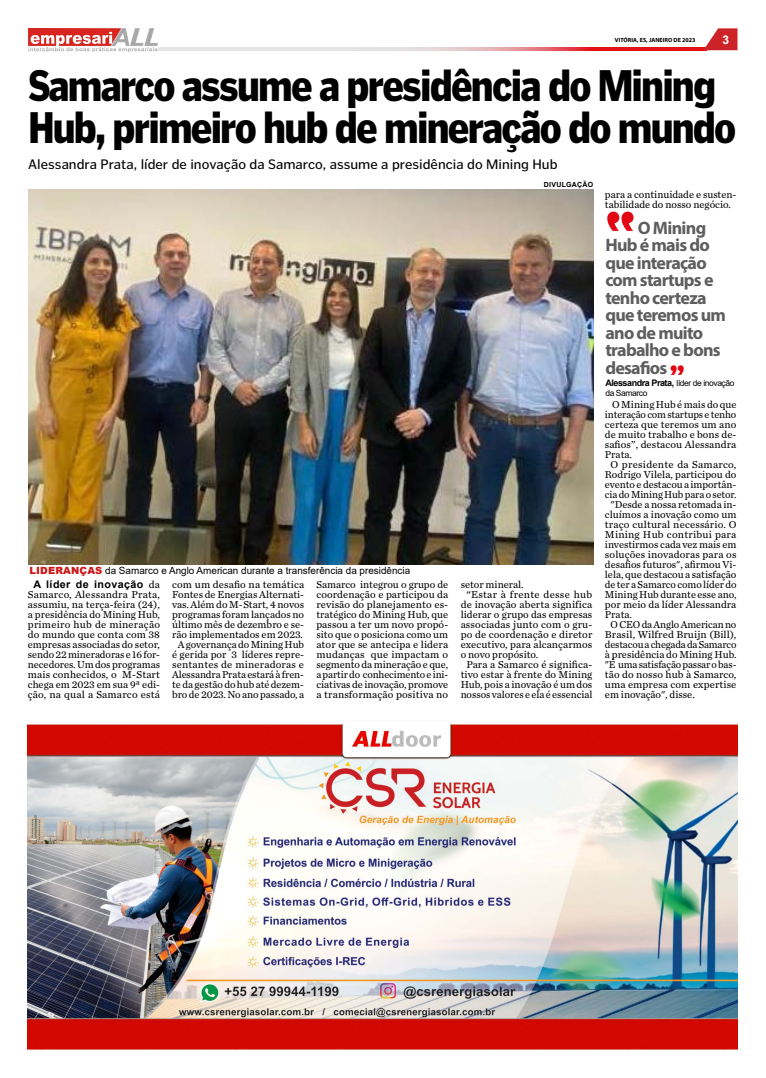
<style>
.page{position:relative;width:766px;height:1078px;background:#fff}
.page>*{position:absolute;margin:0;border:0;box-sizing:border-box;transform-origin:0 0}
.t1{font:900 43.7px/42px "Poynter Gothic Text";letter-spacing:-.05em;color:#000;scale:.85 1}
.t2{font:700 condensed 30px "Poynter Agate";color:#e30613}
.t3{font:700 18px/17.5px "Myriad Pro";letter-spacing:-.04em;color:#5f5e5e}
.t4{font:14px "Poynter Gothic Text";color:#000}
.t5{font:700 12px "Arial";color:#fff}
.t6{font:10.5px/10px "Chronicle Text G2";color:#000;text-align:justify}
.t7{font:10.5px "Chronicle Text G2";letter-spacing:.02em;color:#000}
.t8{font:10.5px "Chronicle Text G2";letter-spacing:.03em;color:#000}
.t9{font:10.5px "Chronicle Text G2";letter-spacing:.025em;color:#000}
.t10{font:700 10.5px "Arial";letter-spacing:.035em;color:#000}
.t11{font:9.9px "Arial";color:#000}
.t12{font:700 9px "Arial";letter-spacing:-.05em;color:#000}
.t13{font:8.5px "Arial";letter-spacing:-.05em;color:#000}
.t14{font:700 7px "Arial";letter-spacing:.035em;color:#000}
.t15{font:700 6px "Myriad Pro";color:#000}
.s1{font-weight:900;color:#cd1719}
.s2{font-family:"Chronicle Text G2";font-weight:400}
.s3{font-weight:400;font-size:8.5px}
</style>
<div class="page">
<svg style="left:159px;top:47px;width:544px;height:3px;background:#e39ea2"></svg>
<svg style="left:703px;top:28px;width:34px;height:22px"></svg>
<img style="left:28px;top:28px;width:129px;height:23px">
<img style="left:28px;top:189px;width:565px;height:375px">
<img style="left:28px;top:723px;width:709px;height:326px">
<p class="t15" style="left:614px;top:36px;width:82px">VITÓRIA, ES, JANEIRO DE 2023</p>
<p class="t5" style="left:722px;top:31px;width:8px">3</p>
<h1 class="t1" style="left:28px;top:65px;width:834px">Samarco assume a presidência do Mining<br>Hub, primeiro hub de mineração do mundo</h1>
<h3 class="t4" style="left:28px;top:156px;width:530px">Alessandra Prata, líder de inovação da Samarco, assume a presidência do Mining Hub</h3>
<p class="t14" style="left:543px;top:179px;width:51px">DIVULGAÇÃO</p>
<p class="t11" style="left:30px;top:563px;width:382px"><span class="s1">LIDERANÇAS</span> da Samarco e Anglo American durante a transferência da presidência</p>
<p class="t10" style="left:34px;top:576px;width:128px">A líder de inovação <span class="s2">da</span></p>
<p class="t6" style="left:28px;top:588px;width:134px">Samarco, Alessandra Prata, assumiu, na terça-feira (24), a presidência do Mining Hub, primeiro hub de mineração do mundo que conta com 38 empresas associadas do setor, sendo 22 mineradoras e 16 for&shy;necedores. Um dos programas mais conhecidos, o M-Start chega em 2023 em sua 9ª edi&shy;ção, na qual a Samarco está</p>
<p class="t6" style="left:172px;top:578px;width:133px;text-align:center">com um desafio na temática<br>Fontes de Energias Alternati&shy;vas. Além do M-Start, 4 novos programas foram lançados no último mês de dezembro e se&shy;rão implementados em 2023.<br>A governança do Mining Hub é gerida por 3 líderes repre&shy;sentantes de mineradoras e<br>Alessandra Prata estará à fren&shy;te da gestão do hub até dezem&shy;bro de 2023. No ano passado, a</p>
<p class="t6" style="left:316px;top:578px;width:133px">Samarco integrou o grupo de coordenação e participou da revisão do planejamento es&shy;tratégico do Mining Hub, que passou a ter um novo propó&shy;sito que o posiciona como um ator que se antecipa e lidera mudanças que impactam o segmento da mineração e que, a partir do conhecimento e ini&shy;ciativas de inovação, promove a transformação positiva no</p>
<p class="t6" style="left:460px;top:578px;width:65px">setor mineral.</p>
<p class="t8" style="left:466px;top:586px;width:127px">“Estar à frente desse hub</p>
<p class="t6" style="left:460px;top:598px;width:133px">de inovação aberta significa</p>
<p class="t6" style="left:460px;top:608px;width:133px">liderar o grupo das empresas</p>
<p class="t6" style="left:460px;top:618px;width:133px">associadas junto com o gru-</p>
<p class="t6" style="left:460px;top:628px;width:133px">po de coordenação e diretor</p>
<p class="t6" style="left:460px;top:638px;width:133px">executivo, para alcançarmos</p>
<p class="t6" style="left:460px;top:648px;width:79px">o novo propósito.</p>
<p class="t6" style="left:466px;top:658px;width:127px">Para a Samarco é significa-</p>
<p class="t6" style="left:460px;top:668px;width:133px">tivo estar à frente do Mining</p>
<p class="t6" style="left:460px;top:678px;width:133px">Hub, pois a inovação é um dos</p>
<p class="t6" style="left:460px;top:688px;width:133px">nossos valores e ela é essencial</p>
<p class="t6" style="left:604px;top:188px;width:133px">para a continuidade e susten&shy;tabilidade do nosso negócio.</p>
<h3 class="t3" style="left:605px;top:218px;width:122px;text-indent:32px">O Mining<br>Hub é mais do que interação com startups e tenho certeza que teremos um ano de muito trabalho e bons desafios</h3>
<p class="t12" style="left:605px;top:376px;width:131px">Alessandra Prata, <span class="s3">líder de inovação</span></p>
<h2 class="t2" style="left:670px;top:358px;width:16px">”</h2>
<p class="t13" style="left:605px;top:387px;width:43px">da Samarco</p>
<p class="t6" style="left:612px;top:398px;width:126px">O Mining Hub é mais do que</p>
<p class="t6" style="left:604px;top:408px;width:133px">interação com startups e tenho</p>
<p class="t6" style="left:604px;top:418px;width:133px">certeza que teremos um ano</p>
<p class="t6" style="left:604px;top:428px;width:133px">de muito trabalho e bons de-</p>
<p class="t6" style="left:604px;top:438px;width:133px">safios”, destacou Alessandra</p>
<p class="t6" style="left:604px;top:448px;width:28px">Prata.</p>
<p class="t9" style="left:610px;top:456px;width:127px">O presidente da Samarco,</p>
<p class="t6" style="left:604px;top:468px;width:133px">Rodrigo Vilela, participou do</p>
<p class="t6" style="left:604px;top:478px;width:133px">evento e destacou a importân-</p>
<p class="t6" style="left:604px;top:488px;width:133px">cia do Mining Hub para o setor.</p>
<p class="t6" style="left:610px;top:498px;width:127px">"Desde a nossa retomada in-</p>
<p class="t6" style="left:604px;top:508px;width:133px">cluímos a inovação como um</p>
<p class="t6" style="left:604px;top:518px;width:133px">traço cultural necessário. O</p>
<p class="t7" style="left:604px;top:526px;width:133px">Mining Hub contribui para</p>
<p class="t6" style="left:604px;top:538px;width:133px">investirmos cada vez mais em</p>
<p class="t6" style="left:604px;top:548px;width:133px">soluções inovadoras para os</p>
<p class="t6" style="left:604px;top:558px;width:133px">desafios futuros", afirmou Vi-</p>
<p class="t6" style="left:604px;top:568px;width:133px">lela, que destacou a satisfação</p>
<p class="t6" style="left:604px;top:578px;width:133px">de ter a Samarco como líder do</p>
<p class="t6" style="left:604px;top:588px;width:133px">Mining Hub durante esse ano,</p>
<p class="t6" style="left:604px;top:598px;width:133px">por meio da líder Alessandra</p>
<p class="t6" style="left:604px;top:608px;width:28px">Prata.</p>
<p class="t6" style="left:610px;top:618px;width:127px">O CEO da Anglo American no</p>
<p class="t6" style="left:604px;top:628px;width:133px">Brasil, Wilfred Bruijn (Bill),</p>
<p class="t6" style="left:604px;top:638px;width:133px">destacou a chegada da Samarco</p>
<p class="t6" style="left:604px;top:648px;width:133px">à presidência do Mining Hub.</p>
<p class="t6" style="left:604px;top:658px;width:133px">"É uma satisfação passar o bas-</p>
<p class="t6" style="left:604px;top:668px;width:133px">tão do nosso hub à Samarco,</p>
<p class="t6" style="left:604px;top:678px;width:133px">uma empresa com expertise</p>
<p class="t6" style="left:604px;top:688px;width:91px">em inovação", disse.</p>
</div>
